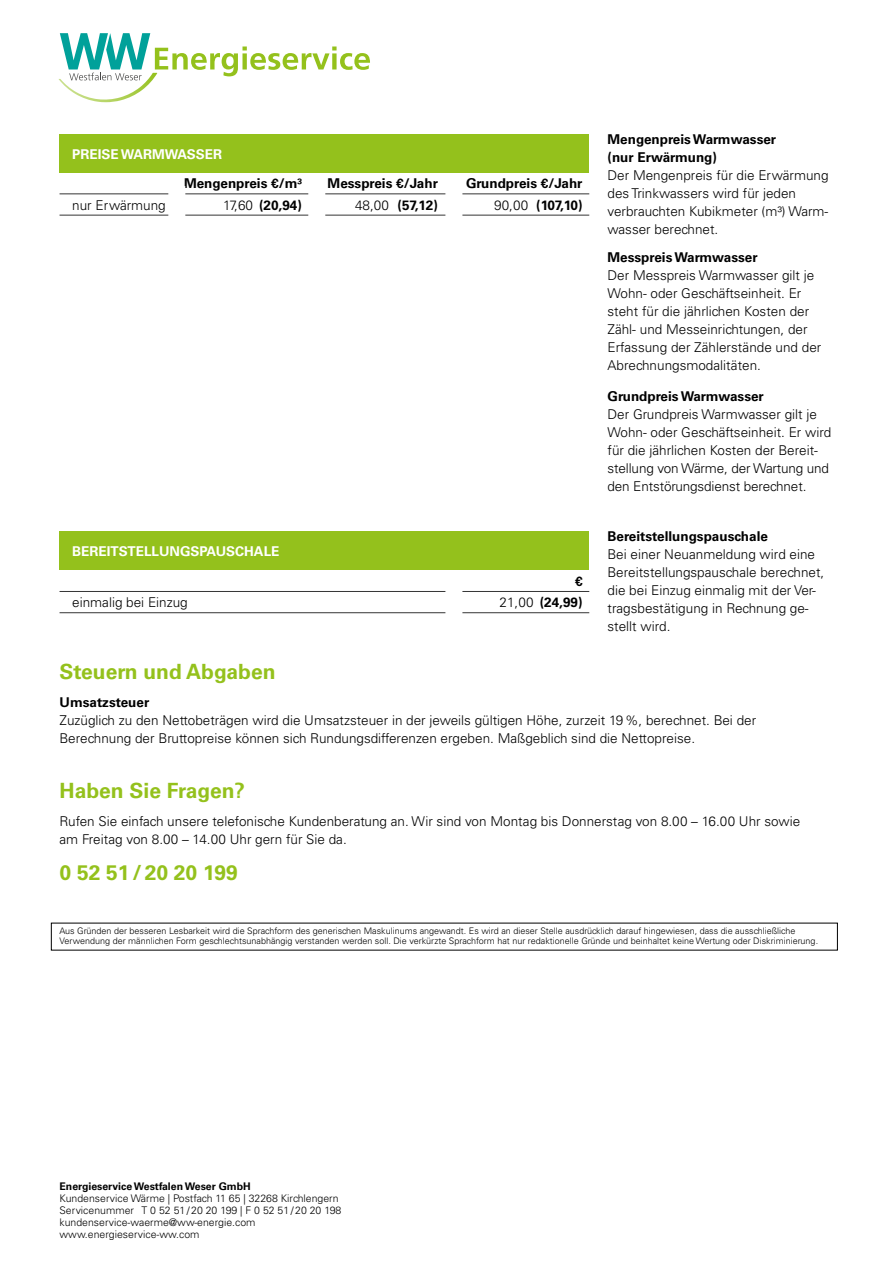
<style>
.page{position:relative;width:893px;height:1263px;background:#fff}
.page>*{position:absolute;margin:0;border:0;box-sizing:border-box;transform-origin:0 0}
.t1{font:700 21px "Univers LT Std";color:#94c11c}
.t2{font:300 13.5px/18px "Univers LT Std";color:#000}
.t3{font:700 13.5px/21.3px "Univers LT Std";color:#000;text-align:right}
.t4{font:700 13.5px "Univers LT Std";color:#fff}
.t5{font:300 10.5px/12px "Univers LT Std";color:#000}
.t6{font:700 10.5px "Univers LT Std";color:#000}
.t7{font:300 9px/10.8px "Univers LT Std";color:#000}
.s1{font-weight:300}
</style>
<div class="page">
<div style="left:60px;top:134px;width:529px;height:38px;background:#94c11c"></div>
<hr style="left:60px;top:193px;width:529px;height:1px;background:#000">
<hr style="left:60px;top:215px;width:529px;height:1px;background:#000">
<div style="left:308px;top:189px;width:17px;height:31px;background:#fff"></div>
<div style="left:168px;top:186px;width:17px;height:33px;background:#fff"></div>
<div style="left:445px;top:190px;width:17px;height:29px;background:#fff"></div>
<div style="left:60px;top:531px;width:529px;height:39px;background:#94c11c"></div>
<hr style="left:60px;top:591px;width:529px;height:1px;background:#000">
<hr style="left:60px;top:612px;width:529px;height:1px;background:#000">
<div style="left:445px;top:588px;width:17px;height:27px;background:#fff"></div>
<svg style="left:58px;top:33px;width:312px;height:69px"></svg>
<p class="t4" style="left:72px;top:146px;width:151px">PREISE WARMWASSER</p>
<p class="t2" style="left:72px;top:196px;width:95px">nur Erwärmung</p>
<p class="t3" style="left:184px;top:173px;width:119px">Mengenpreis €/m³<br><span class="s1">17,60</span> (20,94)</p>
<p class="t3" style="left:328px;top:173px;width:112px">Messpreis €/Jahr</p>
<p class="t3" style="left:355px;top:194px;width:84px"><span class="s1">48,00</span> (57,12)</p>
<p class="t3" style="left:466px;top:173px;width:118px">Grundpreis €/Jahr<br><span class="s1">90,00</span> (107,10)</p>
<p class="t4" style="left:72px;top:543px;width:209px">BEREITSTELLUNGSPAUSCHALE</p>
<p class="t3" style="left:575px;top:571px;width:9px">€</p>
<p class="t2" style="left:72px;top:593px;width:117px">einmalig bei Einzug</p>
<p class="t3" style="left:500px;top:592px;width:84px"><span class="s1">21,00</span> (24,99)</p>
<p class="t3" style="left:608px;top:130px;width:170px;line-height:18px;text-align:left">Mengenpreis Warmwasser (nur Erwärmung)</p>
<p class="t2" style="left:608px;top:166px;width:223px">Der Mengenpreis für die Erwärmung des Trinkwassers wird für jeden verbrauchten Kubikmeter (m³) Warm&shy;wasser berechnet.</p>
<p class="t3" style="left:608px;top:246px;width:152px">Messpreis Warmwasser</p>
<p class="t2" style="left:608px;top:266px;width:215px">Der Messpreis Warmwasser gilt je Wohn- oder Geschäftseinheit. Er steht für die jährlichen Kosten der Zähl- und Messeinrichtungen, der Erfassung der Zählerstände und der Abrechnungsmodalitäten.</p>
<p class="t3" style="left:608px;top:386px;width:158px">Grundpreis Warmwasser</p>
<p class="t2" style="left:608px;top:405px;width:225px">Der Grundpreis Warmwasser gilt je Wohn- oder Geschäftseinheit. Er wird für die jährlichen Kosten der Bereit&shy;stellung von Wärme, der Wartung und den Entstörungsdienst berechnet.</p>
<p class="t3" style="left:608px;top:526px;width:162px">Bereitstellungspauschale</p>
<p class="t2" style="left:608px;top:545px;width:218px">Bei einer Neuanmeldung wird eine<br>Bereitstellungspauschale berechnet, die bei Einzug einmalig mit der Ver&shy;tragsbestätigung in Rechnung ge&shy;stellt wird.</p>
<h1 class="t1" style="left:60px;top:659px;width:218px">Steuern und Abgaben</h1>
<p class="t3" style="left:60px;top:692px;width:91px">Umsatzsteuer</p>
<p class="t2" style="left:60px;top:711px;width:698px">Zuzüglich zu den Nettobeträgen wird die Umsatzsteuer in der jeweils gültigen Höhe, zurzeit 19%, berechnet. Bei der<br>Berechnung der Bruttopreise können sich Rundungsdifferenzen ergeben. Maßgeblich sind die Nettopreise.</p>
<h1 class="t1" style="left:60px;top:778px;width:187px">Haben Sie Fragen?</h1>
<p class="t2" style="left:60px;top:812px;width:742px">Rufen Sie einfach unsere telefonische Kundenberatung an. Wir sind von Montag bis Donnerstag von 8.00 – 16.00 Uhr sowie am Freitag von 8.00 – 14.00 Uhr gern für Sie da.</p>
<h1 class="t1" style="left:60px;top:860px;width:180px">0 52 51 /20 20 199</h1>
<p class="t7" style="left:60px;top:925px;width:760px">Aus Gründen der besseren Lesbarkeit wird die Sprachform des generischen Maskulinums angewandt. Es wird an dieser Stelle ausdrücklich darauf hingewiesen, dass die ausschließliche<br>Verwendung der männlichen Form geschlechtsunabhängig verstanden werden soll. Die verkürzte Sprachform hat nur redaktionelle Gründe und beinhaltet keine Wertung oder Diskriminierung.</p>
<p class="t6" style="left:60px;top:1180px;width:193px">Energieservice Westfalen Weser GmbH</p>
<p class="t5" style="left:60px;top:1192px;width:283px">Kundenservice Wärme | Postfach 11 65 | 32268 Kirchlengern Servicenummer T 0 52 51 / 20 20 199 | F 0 52 51/ 20 20 198 kundenservice-waerme@ww-energie.com www.energieservice-ww.com</p>
</div>
